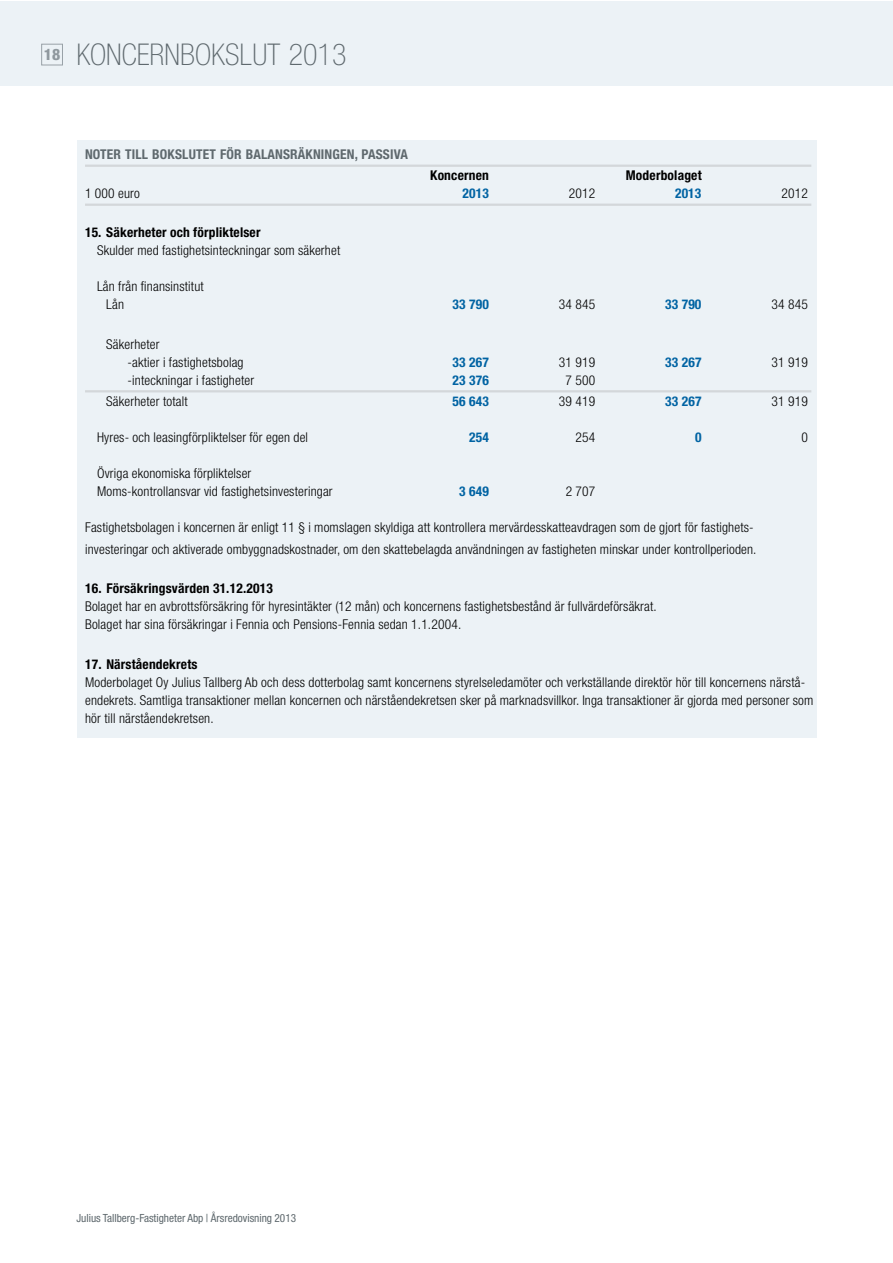
<style>
.page{position:relative;width:893px;height:1263px;background:#fff}
.page>*{position:absolute;margin:0;border:0;box-sizing:border-box;transform-origin:0 0}
.t1{font:100 condensed 30px "Helvetica Neue LT";color:#5f696e}
.t2{font:300 condensed 13.5px/18px "Helvetica Neue LT";letter-spacing:.015em;color:#000}
.t3{font:700 condensed 13.5px "Helvetica Neue LT";letter-spacing:.015em;color:#000}
.t4{font:700 condensed 13.5px "Helvetica Neue LT";letter-spacing:.015em;color:#0063a3}
.t5{font:700 condensed 13.5px "Helvetica Neue LT";letter-spacing:.015em;color:#5f696e}
.t6{font:condensed 11.25px "Helvetica Neue LT";color:#5f696e}
</style>
<div class="page">
<div style="left:0;top:1px;width:892px;height:84px;background:#ecf2f6"></div>
<div style="left:41px;top:44px;width:22px;height:21px;border:1px solid #8f989e"></div>
<div style="left:77px;top:140px;width:739px;height:598px;background:#ecf2f6"></div>
<hr style="left:85px;top:165px;width:726px;height:2px;background:#d3d7da">
<hr style="left:85px;top:204px;width:726px;height:2px;background:#d3d7da">
<hr style="left:85px;top:390px;width:726px;height:2px;background:#d3d7da">
<h1 class="t1" style="left:44px;top:38px;width:304px"><sup>18</sup> KONCERNBOKSLUT 2013</h1>
<p class="t5" style="left:85px;top:146px;width:324px">NOTER TILL BOKSLUTET FÖR BALANSRÄKNINGEN, PASSIVA</p>
<p class="t3" style="left:430px;top:167px;width:60px">Koncernen</p>
<p class="t3" style="left:626px;top:167px;width:77px">Moderbolaget</p>
<p class="t2" style="left:85px;top:185px;width:56px">1 000 euro</p>
<p class="t4" style="left:462px;top:185px;width:28px">2013</p>
<p class="t2" style="left:569px;top:185px;width:28px">2012</p>
<p class="t4" style="left:675px;top:185px;width:28px">2013</p>
<p class="t2" style="left:781px;top:185px;width:28px">2012</p>
<p class="t3" style="left:85px;top:224px;width:177px">15. Säkerheter och förpliktelser</p>
<p class="t2" style="left:97px;top:242px;width:245px">Skulder med fastighetsinteckningar som säkerhet</p>
<p class="t2" style="left:106px;top:278px;width:99px;text-indent:-9px">Lån från finansinstitut<br>Lån</p>
<p class="t4" style="left:452px;top:296px;width:38px">33 790</p>
<p class="t2" style="left:559px;top:296px;width:38px">34 845</p>
<p class="t4" style="left:665px;top:296px;width:38px">33 790</p>
<p class="t2" style="left:772px;top:296px;width:38px">34 845</p>
<p class="t2" style="left:128px;top:335px;width:118px;text-indent:-21px">Säkerheter<br>-aktier i fastighetsbolag</p>
<p class="t4" style="left:452px;top:354px;width:38px">33 267</p>
<p class="t2" style="left:559px;top:353px;width:38px">31 919</p>
<p class="t4" style="left:665px;top:354px;width:38px">33 267</p>
<p class="t2" style="left:772px;top:353px;width:38px">31 919</p>
<p class="t2" style="left:128px;top:371px;width:128px">-inteckningar i fastigheter</p>
<p class="t4" style="left:452px;top:372px;width:38px">23 376</p>
<p class="t2" style="left:565px;top:371px;width:31px">7 500</p>
<p class="t2" style="left:106px;top:392px;width:83px">Säkerheter totalt</p>
<p class="t4" style="left:452px;top:393px;width:38px">56 643</p>
<p class="t2" style="left:559px;top:392px;width:38px">39 419</p>
<p class="t4" style="left:665px;top:393px;width:38px">33 267</p>
<p class="t2" style="left:772px;top:392px;width:38px">31 919</p>
<p class="t2" style="left:97px;top:428px;width:213px">Hyres- och leasingförpliktelser för egen del</p>
<p class="t4" style="left:469px;top:429px;width:21px">254</p>
<p class="t2" style="left:575px;top:428px;width:21px">254</p>
<p class="t4" style="left:695px;top:429px;width:8px">0</p>
<p class="t2" style="left:801px;top:428px;width:8px">0</p>
<p class="t2" style="left:97px;top:464px;width:237px">Övriga ekonomiska förpliktelser<br>Moms-kontrollansvar vid fastighetsinvesteringar</p>
<p class="t4" style="left:459px;top:483px;width:31px">3 649</p>
<p class="t2" style="left:566px;top:482px;width:31px">2 707</p>
<p class="t2" style="left:85px;top:516px;width:673px;line-height:21.6px">Fastighetsbolagen i koncernen är enligt 11 § i momslagen skyldiga att kontrollera mervärdesskatteavdragen som de gjort för fastighets&shy;investeringar och aktiverade ombyggnadskostnader, om den skattebelagda användningen av fastigheten minskar under kontrollperioden.</p>
<p class="t3" style="left:85px;top:580px;width:189px">16. Försäkringsvärden 31.12.2013</p>
<p class="t2" style="left:85px;top:597px;width:573px">Bolaget har en avbrottsförsäkring för hyresintäkter (12 mån) och koncernens fastighetsbestånd är fullvärdeförsäkrat.<br>Bolaget har sina försäkringar i Fennia och Pensions-Fennia sedan 1.1.2004.</p>
<p class="t3" style="left:85px;top:656px;width:114px">17. Närståendekrets</p>
<p class="t2" style="left:85px;top:673px;width:730px">Moderbolaget Oy Julius Tallberg Ab och dess dotterbolag samt koncernens styrelseledamöter och verkställande direktör hör till koncernens närstå&shy;endekrets. Samtliga transaktioner mellan koncernen och närståendekretsen sker på marknadsvillkor. Inga transaktioner är gjorda med personer som hör till närståendekretsen.</p>
<p class="t6" style="left:77px;top:1211px;width:221px">Julius Tallberg-Fastigheter Abp | Årsredovisning 2013</p>
</div>
